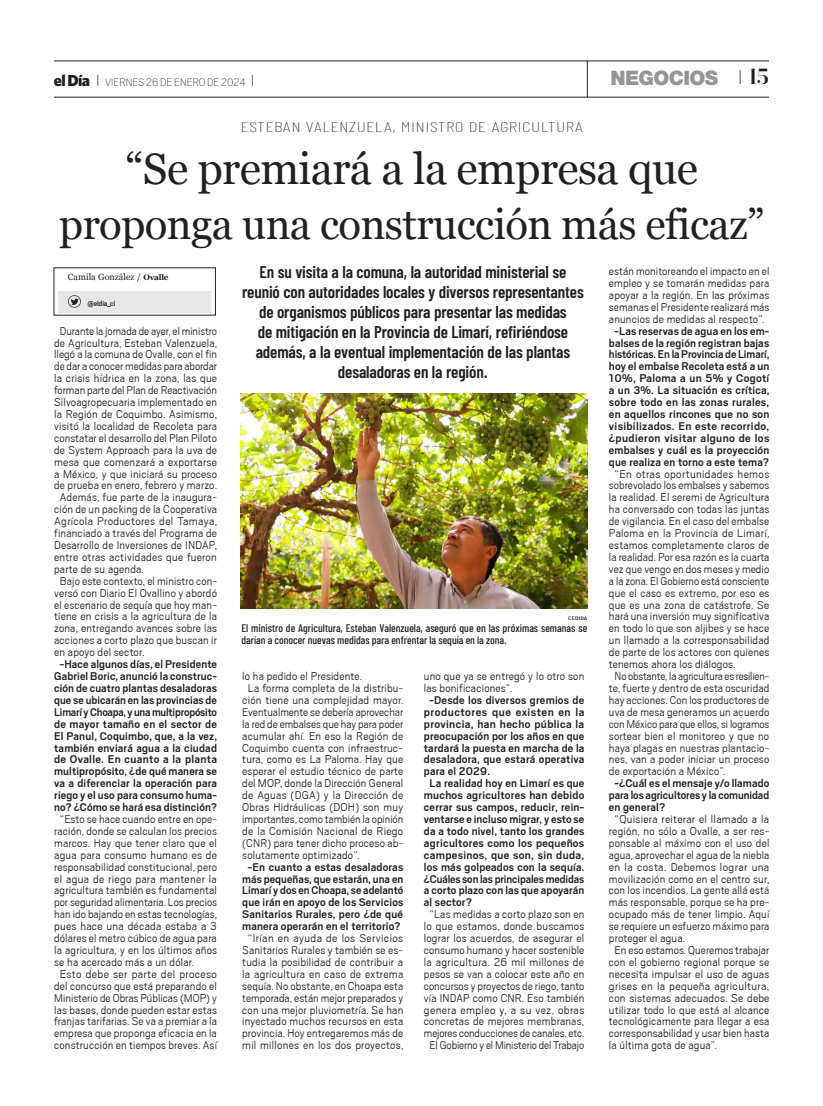
<style>
.page{position:relative;width:823px;height:1106px;background:#fff}
.page>*{position:absolute;margin:0;border:0;box-sizing:border-box;transform-origin:0 0}
.ND_TITULO_ENTREVISTA{font:44px "Georgia";letter-spacing:-.015em;color:#231f20}
.ND_TITULO_ENTREVISTA-2{font:42px "Georgia";letter-spacing:-.015em;color:#231f20}
.t1{font:600 22px "Prumo Display W00";color:#231f20}
.t2{font:900 20px "Helvetica Neue LT Std";letter-spacing:-.03em;color:#939598}
.BAJADA_2021{font:600 17px/20px "Ashley";letter-spacing:-.01em;color:#231f20;text-align:center}
.ND_EPIGRAFE{font:100 14px "Ashley";letter-spacing:.02em;color:#231f20;scale:1.4 1}
.TEXTO_BASE_2021{font:12.5px/11.9px "Scout";letter-spacing:.015em;color:#231f20;text-align:justify}
.PREGUNTA_2021{font:700 12.5px/11.9px "Scout";letter-spacing:.01em;color:#231f20;text-align:center}
.TEXTO_BASE_2021-2{font:12.5px "Scout";letter-spacing:-.005em;color:#231f20}
.t3{font:300 12px "Scout";color:#231f20}
.ND_PIE_DE_FOTO{font:500 11px/11.9px "Ashley";color:#231f20}
.ND_NOMBRE_PERRIODIST{font:9px "Georgia";color:#231f20}
.ND__TWITTER{font:700 8px "Scout";letter-spacing:-.015em;color:#231f20}
.ND_CREDITO_DE_FOTO{font:500 5px "Ashley";letter-spacing:.01em;color:#231f20;scale:1.5 1}
.s1{font-family:"Whitney";font-weight:900;font-size:16px}
.s2{font-size:18px}
.s3{font-family:"Scout";font-weight:300}
.s4{font-weight:700;font-size:8px}
</style>
<div class="page">
<hr style="left:54px;top:97px;width:714px;height:1px;background:#231f20">
<hr style="left:586px;top:61px;width:1px;height:36px;background:#231f20">
<hr style="left:54px;top:61px;width:714px;height:1px;background:#231f20">
<img style="left:241px;top:393px;width:346px;height:215px">
<div style="left:58px;top:291px;width:153px;height:22px;background:#e6e7e9"></div>
<svg style="left:68px;top:295px;width:13px;height:13px"></svg>
<p class="t3" style="left:54px;top:76px;width:202px"><span class="s1">el Día</span> <span class="s2">I</span> VIERNES 26 DE ENERO DE 2024 <span class="s2">I</span></p>
<p class="t2" style="left:610px;top:66px;width:109px">NEGOCIOS</p>
<p class="t1" style="left:737px;top:64px;width:32px"><span class="s3">I</span> 15</p>
<p class="ND_EPIGRAFE" style="left:240px;top:118px;width:246px">ESTEBAN VALENZUELA, MINISTRO DE AGRICULTURA</p>
<p class="ND_TITULO_ENTREVISTA" style="left:125px;top:142px;width:573px">“Se premiará a la empresa que</p>
<p class="ND_TITULO_ENTREVISTA-2" style="left:59px;top:199px;width:706px">proponga una construcción más eficaz”</p>
<p class="ND_NOMBRE_PERRIODIST" style="left:68px;top:272px;width:102px">Camila González / <span class="s4">Ovalle</span></p>
<p class="ND__TWITTER" style="left:87px;top:300px;width:30px">@eldia_cl</p>
<p class="TEXTO_BASE_2021" style="left:54px;top:325px;width:164px;text-align:center">Durante la jornada de ayer, el ministro de Agricultura, Esteban Valenzuela, llegó a la comuna de Ovalle, con el fin de dar a conocer medidas para abordar la crisis hídrica en la zona, las que forman parte del Plan de Reactivación Silvoagropecuaria implementado en la Región de Coquimbo. Asimismo, visitó la localidad de Recoleta para constatar el desarrollo del Plan Piloto de System Approach para la uva de mesa que comenzará a exportarse a México, y que iniciará su proceso de prueba en enero, febrero y marzo.</p>
<p class="TEXTO_BASE_2021" style="left:54px;top:491px;width:164px;text-indent:6px">Además, fue parte de la inaugura&shy;ción de un packing de la Cooperativa Agrícola Productores del Tamaya, financiado a través del Programa de Desarrollo de Inversiones de INDAP, entre otras actividades que fueron parte de su agenda.</p>
<p class="TEXTO_BASE_2021" style="left:54px;top:575px;width:164px;text-indent:6px">Bajo este contexto, el ministro con&shy;versó con Diario El Ovallino y abordó el escenario de sequía que hoy man&shy;tiene en crisis a la agricultura de la zona, entregando avances sobre las acciones a corto plazo que buscan ir en apoyo del sector.</p>
<p class="PREGUNTA_2021" style="left:54px;top:658px;width:164px">-Hace algunos días, el Presidente Gabriel Boric, anunció la construc&shy;ción de cuatro plantas desaladoras que se ubicarán en las provincias de Limarí y Choapa, y una multipropósito de mayor tamaño en el sector de El Panul, Coquimbo, que, a la vez, también enviará agua a la ciudad de Ovalle. En cuanto a la planta multipropósito, ¿de qué manera se va a diferenciar la operación para riego y el uso para consumo huma&shy;no? ¿Cómo se hará esa distinción?</p>
<p class="TEXTO_BASE_2021" style="left:54px;top:813px;width:164px;text-indent:6px">“Esto se hace cuando entre en ope&shy;ración, donde se calculan los precios marcos. Hay que tener claro que el agua para consumo humano es de responsabilidad constitucional, pero el agua de riego para mantener la agricultura también es fundamental por seguridad alimentaria. Los precios han ido bajando en estas tecnologías, pues hace una década estaba a 3 dólares el metro cúbico de agua para la agricultura, y en los últimos años se ha acercado más a un dólar.</p>
<p class="TEXTO_BASE_2021" style="left:54px;top:968px;width:164px;text-align:center">Esto debe ser parte del proceso del concurso que está preparando el Ministerio de Obras Públicas (MOP) y las bases, donde pueden estar estas franjas tarifarias. Se va a premiar a la empresa que proponga eficacia en la construcción en tiempos breves. Así</p>
<p class="BAJADA_2021" style="left:242px;top:261px;width:343px">En su visita a la comuna, la autoridad ministerial se reunió con autoridades locales y diversos representantes de organismos públicos para presentar las medidas<br>de mitigación en la Provincia de Limarí, refiriéndose además, a la eventual implementación de las plantas desaladoras en la región.</p>
<p class="ND_CREDITO_DE_FOTO" style="left:568px;top:615px;width:14px">CEDIDA</p>
<p class="ND_PIE_DE_FOTO" style="left:241px;top:622px;width:347px">El ministro de Agricultura, Esteban Valenzuela, aseguró que en las próximas semanas se darían a conocer nuevas medidas para enfrentar la sequía en la zona.</p>
<p class="TEXTO_BASE_2021" style="left:242px;top:670px;width:121px">lo ha pedido el Presidente.</p>
<p class="TEXTO_BASE_2021" style="left:242px;top:682px;width:163px;text-indent:6px">La forma completa de la distribu&shy;ción tiene una complejidad mayor.<br>Eventualmente se debería aprovechar la red de embalses que hay para poder acumular ahí. En eso la Región de Coquimbo cuenta con infraestruc&shy;tura, como es La Paloma. Hay que esperar el estudio técnico de parte del MOP, donde la Dirección General de Aguas (DGA) y la Dirección de Obras Hidráulicas (DOH) son muy importantes, como también la opinión de la Comisión Nacional de Riego (CNR) para tener dicho proceso ab&shy;solutamente optimizado”.</p>
<p class="PREGUNTA_2021" style="left:242px;top:861px;width:162px">-En cuanto a estas desaladoras más pequeñas, que estarán, una en Limarí y dos en Choapa, se adelantó que irán en apoyo de los Servicios Sanitarios Rurales, pero ¿de qué manera operarán en el territorio?</p>
<p class="TEXTO_BASE_2021" style="left:242px;top:932px;width:163px;text-align:center">“Irían en ayuda de los Servicios Sanitarios Rurales y también se es&shy;tudia la posibilidad de contribuir a la agricultura en caso de extrema sequía. No obstante, en Choapa esta temporada, están mejor preparados y con una mejor pluviometría. Se han inyectado muchos recursos en esta provincia. Hoy entregaremos más de mil millones en los dos proyectos,</p>
<p class="TEXTO_BASE_2021" style="left:423px;top:670px;width:162px">uno que ya se entregó y lo otro son las bonificaciones”.</p>
<p class="PREGUNTA_2021" style="left:423px;top:694px;width:162px;text-align:justify;text-indent:6px">-Desde los diversos gremios de productores que existen en la provincia, han hecho pública la preocupación por los años en que tardará la puesta en marcha de la desaladora, que estará operativa para el 2029.</p>
<p class="PREGUNTA_2021" style="left:423px;top:777px;width:162px;text-align:justify;text-indent:6px">La realidad hoy en Limarí es que muchos agricultores han debido cerrar sus campos, reducir, rein&shy;ventarse e incluso migrar, y esto se da a todo nivel, tanto los grandes agricultores como los pequeños campesinos, que son, sin duda, los más golpeados con la sequía. ¿Cuáles son las principales medidas a corto plazo con las que apoyarán al sector?</p>
<p class="TEXTO_BASE_2021" style="left:423px;top:908px;width:162px;text-align:center">“Las medidas a corto plazo son en lo que estamos, donde buscamos lograr los acuerdos, de asegurar el consumo humano y hacer sostenible la agricultura. 26 mil millones de pesos se van a colocar este año en concursos y proyectos de riego, tanto vía INDAP como CNR. Eso también genera empleo y, a su vez, obras concretas de mejores membranas, mejores conducciones de canales, etc.</p>
<p class="TEXTO_BASE_2021-2" style="left:429px;top:1039px;width:156px">El Gobierno y el Ministerio del Trabajo</p>
<p class="TEXTO_BASE_2021" style="left:608px;top:265px;width:162px">están monitoreando el impacto en el empleo y se tomarán medidas para apoyar a la región. En las próximas semanas el Presidente realizará más anuncios de medidas al respecto”.</p>
<p class="PREGUNTA_2021" style="left:608px;top:325px;width:162px">-Las reservas de agua en los em&shy;balses de la región registran bajas históricas. En la Provincia de Limarí, hoy el embalse Recoleta está a un<br>10%, Paloma a un 5% y Cogotí a un 3%. La situación es crítica, sobre todo en las zonas rurales, en aquellos rincones que no son visibilizados. En este recorrido, ¿pudieron visitar alguno de los embalses y cuál es la proyección que realiza en torno a este tema?</p>
<p class="TEXTO_BASE_2021" style="left:608px;top:468px;width:162px;text-indent:6px">“En otras oportunidades hemos sobrevolado los embalses y sabemos la realidad. El seremi de Agricultura ha conversado con todas las juntas de vigilancia. En el caso del embalse Paloma en la Provincia de Limarí, estamos completamente claros de la realidad. Por esa razón es la cuarta vez que vengo en dos meses y medio a la zona. El Gobierno está consciente que el caso es extremo, por eso es que es una zona de catástrofe. Se hará una inversión muy significativa en todo lo que son aljibes y se hace un llamado a la corresponsabilidad de parte de los actores con quienes tenemos ahora los diálogos.</p>
<p class="TEXTO_BASE_2021" style="left:608px;top:670px;width:162px;text-indent:6px">No obstante, la agricultura es resilien&shy;te, fuerte y dentro de esta oscuridad hay acciones. Con los productores de uva de mesa generamos un acuerdo con México para que ellos, si logramos sortear bien el monitoreo y que no haya plagas en nuestras plantacio&shy;nes, van a poder iniciar un proceso de exportación a México”.</p>
<p class="PREGUNTA_2021" style="left:608px;top:777px;width:162px;text-align:justify;text-indent:6px">-¿Cuál es el mensaje y/o llamado para los agricultores y la comunidad en general?</p>
<p class="TEXTO_BASE_2021" style="left:608px;top:813px;width:162px;text-indent:6px">“Quisiera reiterar el llamado a la región, no sólo a Ovalle, a ser res&shy;ponsable al máximo con el uso del agua, aprovechar el agua de la niebla en la costa. Debemos lograr una movilización como en el centro sur, con los incendios. La gente allá está más responsable, porque se ha pre&shy;ocupado más de tener limpio. Aquí se requiere un esfuerzo máximo para proteger el agua.</p>
<p class="TEXTO_BASE_2021" style="left:608px;top:944px;width:162px;text-indent:6px">En eso estamos. Queremos trabajar con el gobierno regional porque se necesita impulsar el uso de aguas grises en la pequeña agricultura, con sistemas adecuados. Se debe utilizar todo lo que está al alcance tecnológicamente para llegar a esa corresponsabilidad y usar bien hasta la última gota de agua”.</p>
</div>
